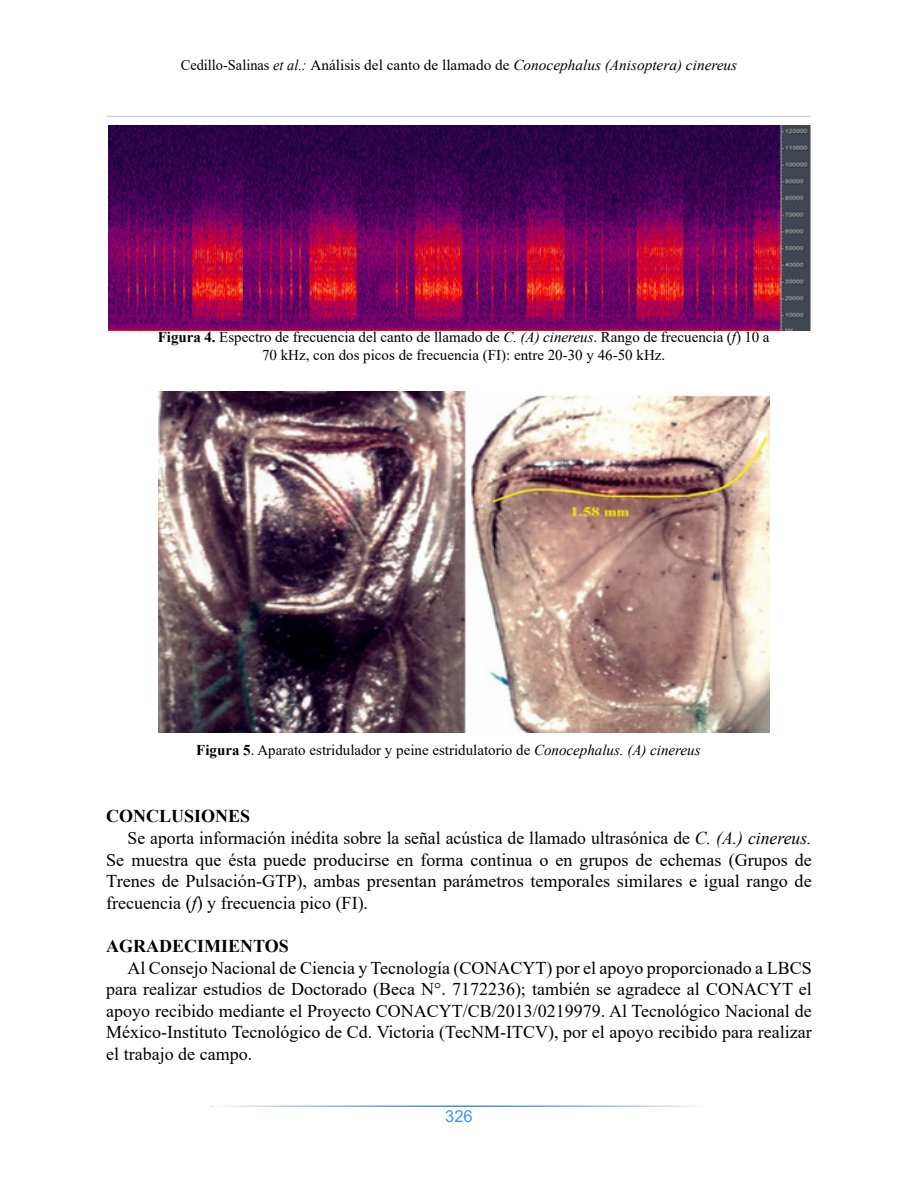
<style>
.page{position:relative;width:918px;height:1188px;background:#fff}
.page>*{position:absolute;margin:0;border:0;box-sizing:border-box;transform-origin:0 0}
.t1{font:18px/21.6px "Times New Roman";color:#000;text-align:justify}
.t2{font:700 18px "Times New Roman";color:#000}
.t3{font:16.5px "Arial";color:#4096f3}
.t4{font:15px/18px "Times New Roman";color:#000;text-align:center}
.t5{font:15px "Times New Roman";color:#000;scale:.96 1}
.s1{font-style:italic}
.s2{font-weight:700}
</style>
<div class="page">
<img style="left:108px;top:125px;width:702px;height:206px">
<img style="left:158px;top:391px;width:612px;height:342px">
<hr style="left:106px;top:116px;width:704px;height:1px;background:#ccc">
<p class="t5" style="left:181px;top:54px;width:581px">Cedillo-Salinas <span class="s1">et al.:</span> Análisis del canto de llamado de <span class="s1">Conocephalus (Anisoptera) cinereus</span></p>
<p class="t4" style="left:158px;top:327px;width:613px"><span class="s2">Figura 4.</span> Espectro de frecuencia del canto de llamado de <span class="s1">C. (A) cinereus</span>. Rango de frecuencia (<span class="s1">f</span>) 10 a<br>70 kHz, con dos picos de frecuencia (FI): entre 20-30 y 46-50 kHz.</p>
<p class="t4" style="left:196px;top:740px;width:506px"><span class="s2">Figura 5</span>. Aparato estridulador y peine estridulatorio de <span class="s1">Conocephalus. (A) cinereus</span></p>
<p class="t2" style="left:106px;top:803px;width:146px">CONCLUSIONES</p>
<p class="t1" style="left:106px;top:827px;width:707px;text-indent:21px">Se aporta información inédita sobre la señal acústica de llamado ultrasónica de <span class="s1">C. (A.) cinereus.<br></span>Se muestra que ésta puede producirse en forma continua o en grupos de echemas (Grupos de Trenes de Pulsación-GTP), ambas presentan parámetros temporales similares e igual rango de frecuencia (<span class="s1">f</span>) y frecuencia pico (FI).</p>
<p class="t2" style="left:106px;top:933px;width:184px">AGRADECIMIENTOS</p>
<p class="t1" style="left:106px;top:956px;width:707px;text-indent:21px">Al Consejo Nacional de Ciencia y Tecnología (CONACYT) por el apoyo proporcionado a LBCS para realizar estudios de Doctorado (Beca N°. 7172236); también se agradece al CONACYT el apoyo recibido mediante el Proyecto CONACYT/CB/2013/0219979. Al Tecnológico Nacional de México-Instituto Tecnológico de Cd. Victoria (TecNM-ITCV), por el apoyo recibido para realizar el trabajo de campo.</p>
<p class="t3" style="left:445px;top:1105px;width:29px">326</p>
</div>
